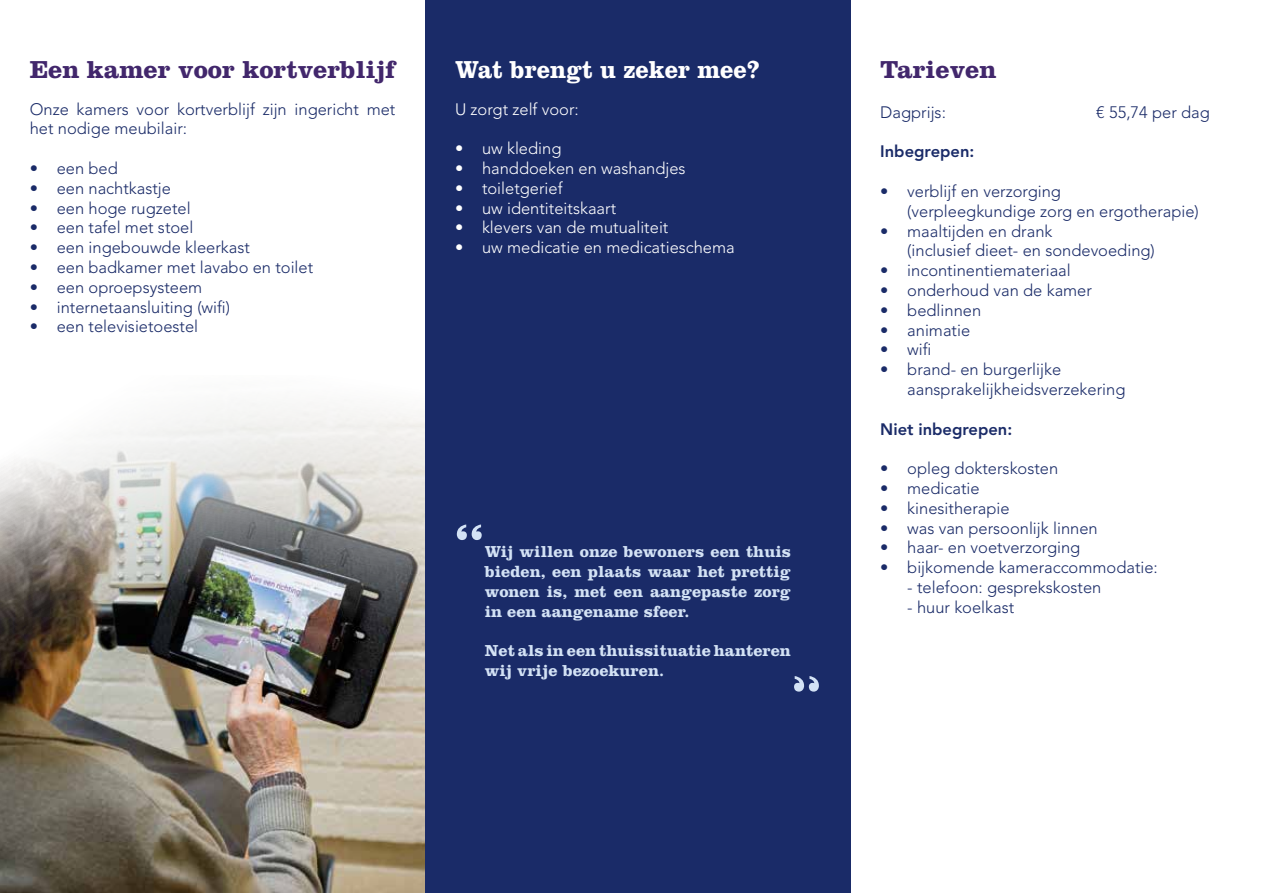
<style>
.page{position:relative;width:1263px;height:893px;background:#fff}
.page>*{position:absolute;margin:0;border:0;box-sizing:border-box;transform-origin:0 0}
.t1{font:700 57px "Clarendon LT Std";color:#d3e2f5}
.t2{font:700 25.5px "Clarendon LT Std";color:#42276c}
.t3{font:700 25.5px "Clarendon LT Std";color:#fff;scale:.94 1}
.t4{font:300 16.5px/19.8px "Avenir LT Std";color:#1a2b68}
.t5{font:700 16.5px/19.8px "Clarendon LT Std";color:#d3e2f5;text-align:justify}
.t6{font:300 16.5px "Avenir LT Std";color:#fff}
.t7{font:800 16.5px "Avenir LT Std";color:#1a2b68}
</style>
<div class="page">
<img style="left:0;top:403px;width:425px;height:490px">
<div style="left:425px;top:0;width:425px;height:893px;background:#1a2b68"></div>
<h2 class="t2" style="left:30px;top:54px;width:367px">Een kamer voor kortverblijf</h2>
<p class="t4" style="left:30px;top:99px;width:367px">Onze kamers voor kortverblijf zijn ingericht met het nodige meubilair:</p>
<p class="t4" style="left:30px;top:158px;width:90px">• een bed</p>
<p class="t4" style="left:30px;top:178px;width:143px">• een nachtkastje</p>
<p class="t4" style="left:30px;top:198px;width:162px">• een hoge rugzetel</p>
<p class="t4" style="left:30px;top:218px;width:165px">• een tafel met stoel</p>
<p class="t4" style="left:30px;top:238px;width:222px">• een ingebouwde kleerkast</p>
<p class="t4" style="left:30px;top:257px;width:285px">• een badkamer met lavabo en toilet</p>
<p class="t4" style="left:30px;top:277px;width:174px">• een oproepsysteem</p>
<p class="t4" style="left:30px;top:297px;width:202px">• internetaansluiting (wifi)</p>
<p class="t4" style="left:30px;top:317px;width:170px">• een televisietoestel</p>
<h2 class="t3" style="left:455px;top:54px;width:326px">Wat brengt u zeker mee?</h2>
<p class="t6" style="left:455px;top:99px;width:125px">U zorgt zelf voor:</p>
<p class="t6" style="left:455px;top:139px;width:108px">• uw kleding</p>
<p class="t6" style="left:455px;top:159px;width:232px">• handdoeken en washandjes</p>
<p class="t6" style="left:455px;top:178px;width:109px">• toiletgerief</p>
<p class="t6" style="left:455px;top:198px;width:163px">• uw identiteitskaart</p>
<p class="t6" style="left:455px;top:218px;width:215px">• klevers van de mutualiteit</p>
<p class="t6" style="left:455px;top:238px;width:281px">• uw medicatie en medicatieschema</p>
<h1 class="t1" style="left:455px;top:510px;width:30px">“</h1>
<p class="t5" style="left:485px;top:542px;width:308px">Wij willen onze bewoners een thuis bieden, een plaats waar het prettig wonen is, met een aangepaste zorg in een aangename sfeer.</p>
<p class="t5" style="left:485px;top:641px;width:308px">Net als in een thuissituatie hanteren wij vrije bezoekuren.</p>
<h2 class="t2" style="left:880px;top:54px;width:118px">Tarieven</h2>
<p class="t4" style="left:880px;top:102px;width:67px">Dagprijs:</p>
<p class="t4" style="left:1096px;top:102px;width:115px">€ 55,74 per dag</p>
<p class="t7" style="left:880px;top:142px;width:96px">Inbegrepen:</p>
<p class="t4" style="left:907px;top:181px;width:293px;text-indent:-27px">• verblijf en verzorging<br>(verpleegkundige zorg en ergotherapie)</p>
<p class="t4" style="left:907px;top:221px;width:249px;text-indent:-27px">• maaltijden en drank<br>(inclusief dieet- en sondevoeding)</p>
<p class="t4" style="left:880px;top:261px;width:192px">• incontinentiemateriaal</p>
<p class="t4" style="left:880px;top:280px;width:213px">• onderhoud van de kamer</p>
<p class="t4" style="left:880px;top:300px;width:102px">• bedlinnen</p>
<p class="t4" style="left:880px;top:320px;width:91px">• animatie</p>
<p class="t4" style="left:880px;top:340px;width:53px">• wifi</p>
<p class="t4" style="left:907px;top:360px;width:220px;text-indent:-27px">• brand- en burgerlijke aansprakelijkheidsverzekering</p>
<p class="t7" style="left:880px;top:419px;width:134px">Niet inbegrepen:</p>
<p class="t4" style="left:880px;top:459px;width:180px">• opleg dokterskosten</p>
<p class="t4" style="left:880px;top:478px;width:101px">• medicatie</p>
<p class="t4" style="left:880px;top:498px;width:131px">• kinesitherapie</p>
<p class="t4" style="left:880px;top:518px;width:219px">• was van persoonlijk linnen</p>
<p class="t4" style="left:880px;top:538px;width:202px">• haar- en voetverzorging</p>
<p class="t4" style="left:880px;top:558px;width:279px">• bijkomende kameraccommodatie:</p>
<p class="t4" style="left:907px;top:577px;width:196px">- telefoon: gesprekskosten</p>
<p class="t4" style="left:907px;top:597px;width:108px">- huur koelkast</p>
</div>
